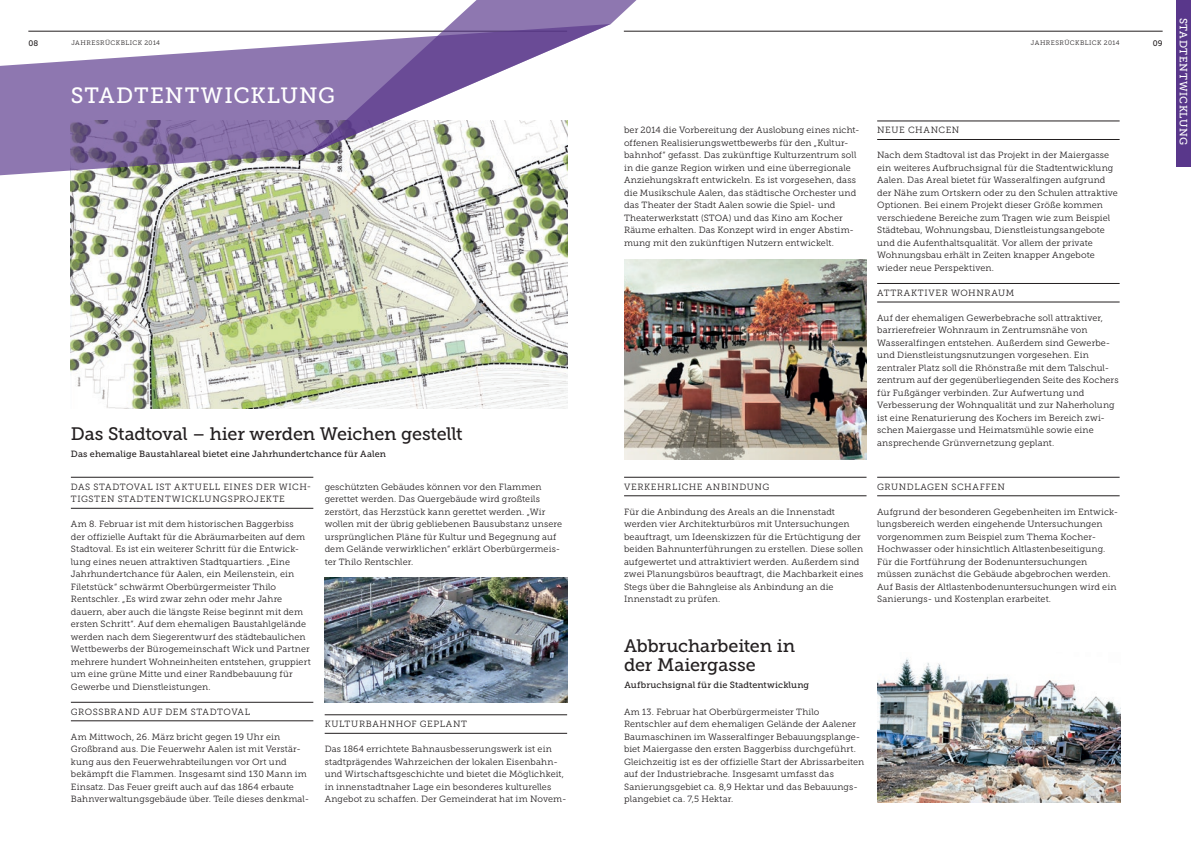
<style>
.page{position:relative;width:1191px;height:842px;background:#fff}
.page>*{position:absolute;margin:0;border:0;box-sizing:border-box;transform-origin:0 0}
.t1{font:22px "Museo Slab 500";letter-spacing:.045em;color:#fff}
.t2{font:18px/18.8px "Museo Slab 500";letter-spacing:-.01em;color:#231f20}
.t3{font:10.5px "Museo Slab 500";letter-spacing:.055em;color:#fff}
.t4{font:9px/12.5px "Museo Slab 300";letter-spacing:.01em;color:#231f20}
.t5{font:9px/12.5px "Museo Slab 300";letter-spacing:.065em;color:#231f20}
.t6{font:9px "Museo Slab 500";letter-spacing:.01em;color:#231f20}
.t7{font:9px "Museo Slab 300";letter-spacing:.055em;color:#231f20}
.t8{font:9px "Museo Slab 300";letter-spacing:.07em;color:#231f20}
.t9{font:9px "Museo Slab 300";letter-spacing:.075em;color:#231f20}
.t10{font:9px "Museo Slab 300";letter-spacing:.06em;color:#231f20}
.t11{font:8px "Museo Slab 500";color:#231f20}
.t12{font:6.5px "Museo Slab 300";letter-spacing:.065em;color:#231f20}
</style>
<div class="page">
<hr style="left:624px;top:31px;width:538px;height:1px;background:#231f20">
<img style="left:71px;top:177px;width:496px;height:231px">
<hr style="left:624px;top:477px;width:242px;height:1px;background:#231f20">
<hr style="left:624px;top:496px;width:242px;height:1px;background:#231f20">
<img style="left:624px;top:260px;width:242px;height:199px">
<hr style="left:325px;top:715px;width:242px;height:1px;background:#231f20">
<hr style="left:325px;top:733px;width:242px;height:1px;background:#231f20">
<img style="left:325px;top:577px;width:242px;height:125px">
<hr style="left:877px;top:121px;width:242px;height:1px;background:#231f20">
<hr style="left:877px;top:139px;width:242px;height:1px;background:#231f20">
<hr style="left:877px;top:283px;width:242px;height:1px;background:#231f20">
<hr style="left:877px;top:302px;width:242px;height:1px;background:#231f20">
<hr style="left:877px;top:477px;width:242px;height:1px;background:#231f20">
<hr style="left:877px;top:496px;width:242px;height:1px;background:#231f20">
<svg style="left:0;top:30px;width:568px;height:147px;fill:#8e77b0"></svg>
<svg style="left:309px;top:0;width:391px;height:154px"></svg>
<div style="left:1176px;top:0;width:15px;height:167px;background:#59378b"></div>
<hr style="left:71px;top:477px;width:242px;height:1px;background:#231f20">
<hr style="left:71px;top:508px;width:242px;height:1px;background:#231f20">
<hr style="left:71px;top:702px;width:242px;height:1px;background:#231f20">
<hr style="left:71px;top:721px;width:242px;height:1px;background:#231f20">
<img style="left:877px;top:658px;width:243px;height:144px">
<p class="t11" style="left:28px;top:38px;width:11px">08</p>
<p class="t12" style="left:71px;top:39px;width:90px">JAHRESRÜCKBLICK 2014</p>
<p class="t12" style="left:1030px;top:39px;width:90px">JAHRESRÜCKBLICK 2014</p>
<h1 class="t1" style="left:71px;top:84px;width:266px">STADTENTWICKLUNG</h1>
<h2 class="t2" style="left:71px;top:424px;width:393px">Das Stadtoval – hier werden Weichen gestellt</h2>
<p class="t5" style="left:71px;top:480px;width:242px">DAS STADTOVAL IST AKTUELL EINES DER WICH-<br>TIGSTEN STADTENTWICKLUNGSPROJEKTE</p>
<p class="t4" style="left:71px;top:518px;width:241px">Am 8. Februar ist mit dem historischen Baggerbiss<br>der offizielle Auftakt für die Abräumarbeiten auf dem Stadtoval. Es ist ein weiterer Schritt für die Entwick&shy;lung eines neuen attraktiven Stadtquartiers. „Eine Jahrhundertchance für Aalen, ein Meilenstein, ein Filetstück“ schwärmt Oberbürgermeister Thilo Rentschler. „Es wird zwar zehn oder mehr Jahre dauern, aber auch die längste Reise beginnt mit dem ersten Schritt“. Auf dem ehemaligen Baustahlgelände werden nach dem Siegerentwurf des städtebaulichen Wettbewerbs der Bürogemeinschaft Wick und Partner mehrere hundert Wohneinheiten entstehen, gruppiert um eine grüne Mitte und einer Randbebauung für Gewerbe und Dienstleistungen.</p>
<p class="t7" style="left:71px;top:707px;width:181px">GROSSBRAND AUF DEM STADTOVAL</p>
<p class="t4" style="left:71px;top:730px;width:240px">Am Mittwoch, 26. März bricht gegen 19 Uhr ein Großbrand aus. Die Feuerwehr Aalen ist mit Verstär&shy;kung aus den Feuerwehrabteilungen vor Ort und bekämpft die Flammen. Insgesamt sind 130 Mann im Einsatz. Das Feuer greift auch auf das 1864 erbaute Bahnverwaltungsgebäude über. Teile dieses denkmal-</p>
<p class="t6" style="left:71px;top:449px;width:316px">Das ehemalige Baustahlareal bietet eine Jahrhundertchance für Aalen</p>
<p class="t4" style="left:325px;top:480px;width:239px">geschützten Gebäudes können vor den Flammen gerettet werden. Das Quergebäude wird großteils zerstört, das Herzstück kann gerettet werden. „Wir wollen mit der übrig gebliebenen Bausubstanz unsere ursprünglichen Pläne für Kultur und Begegnung auf dem Gelände verwirklichen“ erklärt Oberbürgermeis&shy;ter Thilo Rentschler.</p>
<p class="t8" style="left:325px;top:719px;width:144px">KULTURBAHNHOF GEPLANT</p>
<p class="t4" style="left:325px;top:743px;width:243px">Das 1864 errichtete Bahnausbesserungswerk ist ein stadtprägendes Wahrzeichen der lokalen Eisenbahn&shy;und Wirtschaftsgeschichte und bietet die Möglichkeit, in innenstadtnaher Lage ein besonderes kulturelles Angebot zu schaffen. Der Gemeinderat hat im Novem-</p>
<p class="t4" style="left:624px;top:124px;width:235px">ber 2014 die Vorbereitung der Auslobung eines nicht&shy;offenen Realisierungswettbewerbs für den „Kultur&shy;bahnhof“ gefasst. Das zukünftige Kulturzentrum soll in die ganze Region wirken und eine überregionale Anziehungskraft entwickeln. Es ist vorgesehen, dass die Musikschule Aalen, das städtische Orchester und das Theater der Stadt Aalen sowie die Spiel- und Theaterwerkstatt (STOA) und das Kino am Kocher Räume erhalten. Das Konzept wird in enger Abstim&shy;mung mit den zukünftigen Nutzern entwickelt.</p>
<p class="t5" style="left:624px;top:480px;width:147px">VERKEHRLICHE ANBINDUNG</p>
<p class="t4" style="left:624px;top:505px;width:241px">Für die Anbindung des Areals an die Innenstadt werden vier Architekturbüros mit Untersuchungen beauftragt, um Ideenskizzen für die Ertüchtigung der beiden Bahnunterführungen zu erstellen. Diese sollen aufgewertet und attraktiviert werden. Außerdem sind zwei Planungsbüros beauftragt, die Machbarkeit eines Stegs über die Bahngleise als Anbindung an die Innenstadt zu prüfen.</p>
<h2 class="t2" style="left:624px;top:637px;width:172px">Abbrucharbeiten in der Maiergasse</h2>
<p class="t6" style="left:624px;top:680px;width:186px">Aufbruchsignal für die Stadtentwicklung</p>
<p class="t4" style="left:624px;top:705px;width:242px">Am 13. Februar hat Oberbürgermeister Thilo Rentschler auf dem ehemaligen Gelände der Aalener Baumaschinen im Wasseralfinger Bebauungsplange&shy;biet Maiergasse den ersten Baggerbiss durchgeführt.<br>Gleichzeitig ist es der offizielle Start der Abrissarbeiten auf der Industriebrache. Insgesamt umfasst das Sanierungsgebiet ca. 8,9 Hektar und das Bebauungs&shy;plangebiet ca. 7,5 Hektar.</p>
<p class="t5" style="left:877px;top:124px;width:84px">NEUE CHANCEN</p>
<p class="t4" style="left:877px;top:149px;width:242px">Nach dem Stadtoval ist das Projekt in der Maiergasse ein weiteres Aufbruchsignal für die Stadtentwicklung Aalen. Das Areal bietet für Wasseralfingen aufgrund der Nähe zum Ortskern oder zu den Schulen attraktive Optionen. Bei einem Projekt dieser Größe kommen verschiedene Bereiche zum Tragen wie zum Beispiel Städtebau, Wohnungsbau, Dienstleistungsangebote und die Aufenthaltsqualität. Vor allem der private Wohnungsbau erhält in Zeiten knapper Angebote wieder neue Perspektiven.</p>
<p class="t9" style="left:877px;top:288px;width:139px">ATTRAKTIVER WOHNRAUM</p>
<p class="t4" style="left:877px;top:311px;width:243px">Auf der ehemaligen Gewerbebrache soll attraktiver, barrierefreier Wohnraum in Zentrumsnähe von Wasseralfingen entstehen. Außerdem sind Gewerbe&shy;und Dienstleistungsnutzungen vorgesehen. Ein zentraler Platz soll die Rhönstraße mit dem Talschul&shy;zentrum auf der gegenüberliegenden Seite des Kochers für Fußgänger verbinden. Zur Aufwertung und Verbesserung der Wohnqualität und zur Naherholung ist eine Renaturierung des Kochers im Bereich zwi&shy;schen Maiergasse und Heimatsmühle sowie eine ansprechende Grünvernetzung geplant.</p>
<p class="t10" style="left:877px;top:482px;width:129px">GRUNDLAGEN SCHAFFEN</p>
<p class="t4" style="left:877px;top:505px;width:243px">Aufgrund der besonderen Gegebenheiten im Entwick&shy;lungsbereich werden eingehende Untersuchungen vorgenommen zum Beispiel zum Thema Kocher-Hochwasser oder hinsichtlich Altlastenbeseitigung.<br>Für die Fortführung der Bodenuntersuchungen müssen zunächst die Gebäude abgebrochen werden.<br>Auf Basis der Altlastenbodenuntersuchungen wird ein Sanierungs- und Kostenplan erarbeitet.</p>
<p class="t11" style="left:1152px;top:38px;width:11px">09</p>
<p class="t3" style="left:1189px;top:18px;width:129px;rotate:90deg">STADTENTWICKLUNG</p>
</div>
